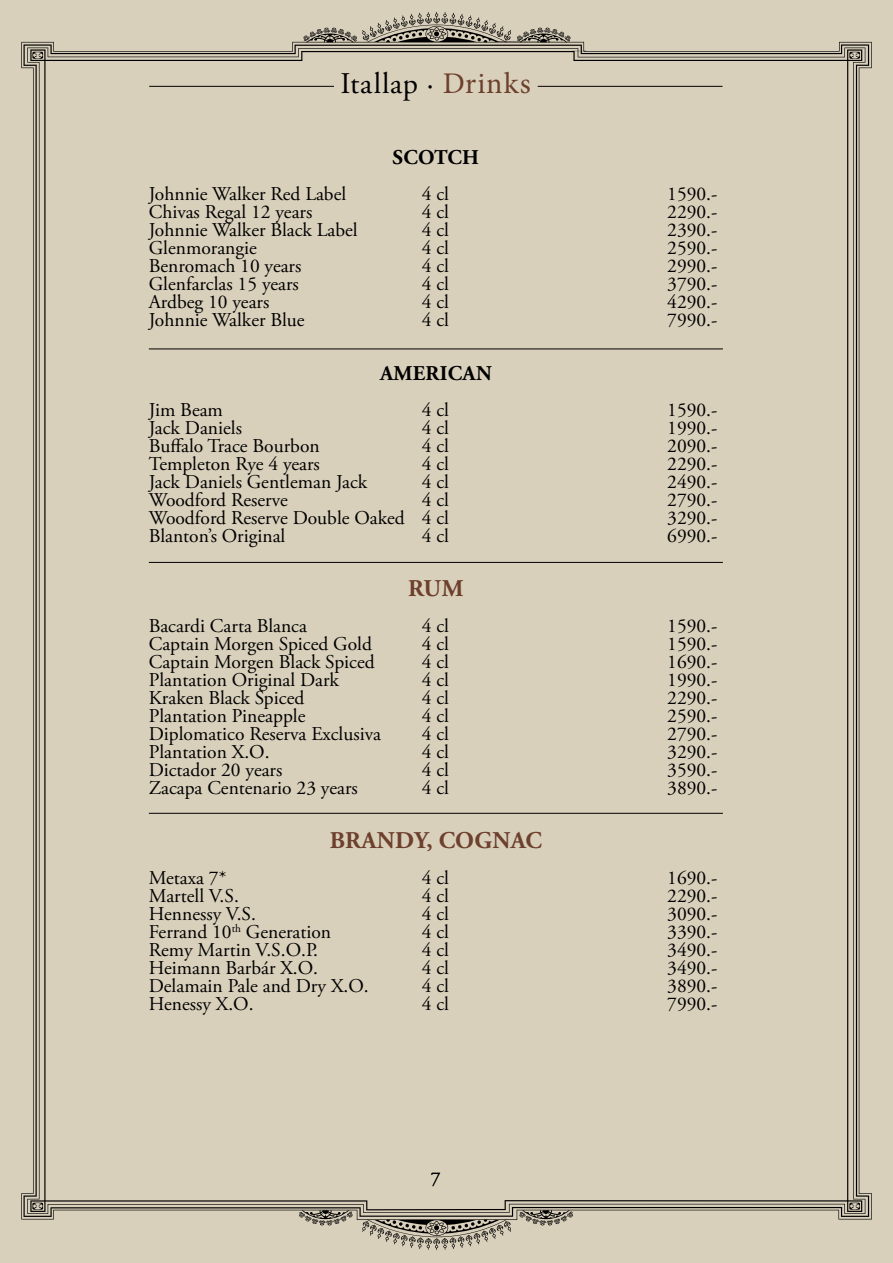
<style>
.page{position:relative;width:893px;height:1263px;background:#fff}
.page>*{position:absolute;margin:0;border:0;box-sizing:border-box;transform-origin:0 0}
.t1{font:30px "Adobe Garamond Pro";color:#000}
.t2{font:700 24px "Adobe Garamond Pro";letter-spacing:.015em;color:#6d402d}
.t3{font:700 21px "Adobe Garamond Pro";letter-spacing:.015em;color:#000}
.t4{font:19.5px "Adobe Garamond Pro";color:#000}
.s1{font-family:"Minion Pro";color:#6d402d}
</style>
<div class="page">
<div style="left:2px;top:0;width:891px;height:1261px;background:#d9d0bc"></div>
<hr style="left:149px;top:349px;width:574px;height:1px;background:#000">
<hr style="left:149px;top:562px;width:574px;height:1px;background:#000">
<hr style="left:149px;top:813px;width:574px;height:1px;background:#000">
<hr style="left:149px;top:86px;width:185px;height:1px;background:#000">
<hr style="left:538px;top:86px;width:184px;height:1px;background:#000">
<p class="t1" style="left:340px;top:65px;width:192px">Itallap · <span class="s1">Drinks</span></p>
<p class="t3" style="left:393px;top:145px;width:88px">SCOTCH</p>
<p class="t4" style="left:149px;top:182px;width:199px">Johnnie Walker Red Label</p>
<p class="t4" style="left:422px;top:182px;width:29px">4 cl</p>
<p class="t4" style="left:667px;top:182px;width:52px">1590.-</p>
<p class="t4" style="left:149px;top:200px;width:165px">Chivas Regal 12 years</p>
<p class="t4" style="left:422px;top:200px;width:29px">4 cl</p>
<p class="t4" style="left:667px;top:200px;width:52px">2290.-</p>
<p class="t4" style="left:149px;top:218px;width:210px">Johnnie Walker Black Label</p>
<p class="t4" style="left:422px;top:218px;width:29px">4 cl</p>
<p class="t4" style="left:667px;top:218px;width:52px">2390.-</p>
<p class="t4" style="left:149px;top:236px;width:110px">Glenmorangie</p>
<p class="t4" style="left:422px;top:236px;width:29px">4 cl</p>
<p class="t4" style="left:667px;top:236px;width:52px">2590.-</p>
<p class="t4" style="left:149px;top:254px;width:154px">Benromach 10 years</p>
<p class="t4" style="left:422px;top:254px;width:29px">4 cl</p>
<p class="t4" style="left:667px;top:254px;width:52px">2990.-</p>
<p class="t4" style="left:149px;top:272px;width:151px">Glenfarclas 15 years</p>
<p class="t4" style="left:422px;top:272px;width:29px">4 cl</p>
<p class="t4" style="left:667px;top:272px;width:52px">3790.-</p>
<p class="t4" style="left:149px;top:290px;width:122px">Ardbeg 10 years</p>
<p class="t4" style="left:422px;top:290px;width:29px">4 cl</p>
<p class="t4" style="left:667px;top:290px;width:52px">4290.-</p>
<p class="t4" style="left:149px;top:308px;width:157px">Johnnie Walker Blue</p>
<p class="t4" style="left:422px;top:308px;width:29px">4 cl</p>
<p class="t4" style="left:667px;top:308px;width:52px">7990.-</p>
<p class="t3" style="left:380px;top:361px;width:113px">AMERICAN</p>
<p class="t4" style="left:149px;top:398px;width:76px">Jim Beam</p>
<p class="t4" style="left:422px;top:398px;width:29px">4 cl</p>
<p class="t4" style="left:667px;top:398px;width:52px">1590.-</p>
<p class="t4" style="left:149px;top:416px;width:95px">Jack Daniels</p>
<p class="t4" style="left:422px;top:416px;width:29px">4 cl</p>
<p class="t4" style="left:667px;top:416px;width:52px">1990.-</p>
<p class="t4" style="left:149px;top:434px;width:172px">Buffalo Trace Bourbon</p>
<p class="t4" style="left:422px;top:434px;width:29px">4 cl</p>
<p class="t4" style="left:667px;top:434px;width:52px">2090.-</p>
<p class="t4" style="left:149px;top:452px;width:173px">Templeton Rye 4 years</p>
<p class="t4" style="left:422px;top:452px;width:29px">4 cl</p>
<p class="t4" style="left:667px;top:452px;width:52px">2290.-</p>
<p class="t4" style="left:149px;top:470px;width:220px">Jack Daniels Gentleman Jack</p>
<p class="t4" style="left:422px;top:470px;width:29px">4 cl</p>
<p class="t4" style="left:667px;top:470px;width:52px">2490.-</p>
<p class="t4" style="left:149px;top:488px;width:141px">Woodford Reserve</p>
<p class="t4" style="left:422px;top:488px;width:29px">4 cl</p>
<p class="t4" style="left:667px;top:488px;width:52px">2790.-</p>
<p class="t4" style="left:149px;top:506px;width:302px">Woodford Reserve Double Oaked 4 cl</p>
<p class="t4" style="left:667px;top:506px;width:52px">3290.-</p>
<p class="t4" style="left:149px;top:524px;width:138px">Blanton’s Original</p>
<p class="t4" style="left:422px;top:524px;width:29px">4 cl</p>
<p class="t4" style="left:667px;top:524px;width:52px">6990.-</p>
<p class="t2" style="left:408px;top:574px;width:57px">RUM</p>
<p class="t4" style="left:149px;top:614px;width:160px">Bacardi Carta Blanca</p>
<p class="t4" style="left:422px;top:614px;width:29px">4 cl</p>
<p class="t4" style="left:667px;top:614px;width:52px">1590.-</p>
<p class="t4" style="left:149px;top:632px;width:225px">Captain Morgen Spiced Gold</p>
<p class="t4" style="left:422px;top:632px;width:29px">4 cl</p>
<p class="t4" style="left:667px;top:632px;width:52px">1590.-</p>
<p class="t4" style="left:149px;top:650px;width:227px">Captain Morgen Black Spiced</p>
<p class="t4" style="left:422px;top:650px;width:29px">4 cl</p>
<p class="t4" style="left:667px;top:650px;width:52px">1690.-</p>
<p class="t4" style="left:149px;top:668px;width:192px">Plantation Original Dark</p>
<p class="t4" style="left:422px;top:668px;width:29px">4 cl</p>
<p class="t4" style="left:667px;top:668px;width:52px">1990.-</p>
<p class="t4" style="left:149px;top:686px;width:157px">Kraken Black Spiced</p>
<p class="t4" style="left:422px;top:686px;width:29px">4 cl</p>
<p class="t4" style="left:667px;top:686px;width:52px">2290.-</p>
<p class="t4" style="left:149px;top:704px;width:158px">Plantation Pineapple</p>
<p class="t4" style="left:422px;top:704px;width:29px">4 cl</p>
<p class="t4" style="left:667px;top:704px;width:52px">2590.-</p>
<p class="t4" style="left:149px;top:722px;width:234px">Diplomatico Reserva Exclusiva</p>
<p class="t4" style="left:422px;top:722px;width:29px">4 cl</p>
<p class="t4" style="left:667px;top:722px;width:52px">2790.-</p>
<p class="t4" style="left:149px;top:740px;width:122px">Plantation X.O.</p>
<p class="t4" style="left:422px;top:740px;width:29px">4 cl</p>
<p class="t4" style="left:667px;top:740px;width:52px">3290.-</p>
<p class="t4" style="left:149px;top:758px;width:135px">Dictador 20 years</p>
<p class="t4" style="left:422px;top:758px;width:29px">4 cl</p>
<p class="t4" style="left:667px;top:758px;width:52px">3590.-</p>
<p class="t4" style="left:149px;top:776px;width:210px">Zacapa Centenario 23 years</p>
<p class="t4" style="left:422px;top:776px;width:29px">4 cl</p>
<p class="t4" style="left:667px;top:776px;width:52px">3890.-</p>
<p class="t2" style="left:330px;top:826px;width:214px">BRANDY, COGNAC</p>
<p class="t4" style="left:149px;top:866px;width:79px">Metaxa 7*</p>
<p class="t4" style="left:422px;top:866px;width:29px">4 cl</p>
<p class="t4" style="left:667px;top:866px;width:52px">1690.-</p>
<p class="t4" style="left:149px;top:884px;width:92px">Martell V.S.</p>
<p class="t4" style="left:422px;top:884px;width:29px">4 cl</p>
<p class="t4" style="left:667px;top:884px;width:52px">2290.-</p>
<p class="t4" style="left:149px;top:902px;width:109px">Hennessy V.S.</p>
<p class="t4" style="left:422px;top:902px;width:29px">4 cl</p>
<p class="t4" style="left:667px;top:902px;width:52px">3090.-</p>
<p class="t4" style="left:149px;top:920px;width:184px">Ferrand 10<sup>th</sup> Generation</p>
<p class="t4" style="left:422px;top:920px;width:29px">4 cl</p>
<p class="t4" style="left:667px;top:920px;width:52px">3390.-</p>
<p class="t4" style="left:149px;top:938px;width:171px">Remy Martin V.S.O.P.</p>
<p class="t4" style="left:422px;top:938px;width:29px">4 cl</p>
<p class="t4" style="left:667px;top:938px;width:52px">3490.-</p>
<p class="t4" style="left:149px;top:956px;width:171px">Heimann Barbár X.O.</p>
<p class="t4" style="left:422px;top:956px;width:29px">4 cl</p>
<p class="t4" style="left:667px;top:956px;width:52px">3490.-</p>
<p class="t4" style="left:149px;top:974px;width:221px">Delamain Pale and Dry X.O.</p>
<p class="t4" style="left:422px;top:974px;width:29px">4 cl</p>
<p class="t4" style="left:667px;top:974px;width:52px">3890.-</p>
<p class="t4" style="left:149px;top:992px;width:106px">Henessy X.O.</p>
<p class="t4" style="left:422px;top:992px;width:29px">4 cl</p>
<p class="t4" style="left:667px;top:992px;width:52px">7990.-</p>
<p class="t4" style="left:431px;top:1167px;width:11px">7</p>
</div>
